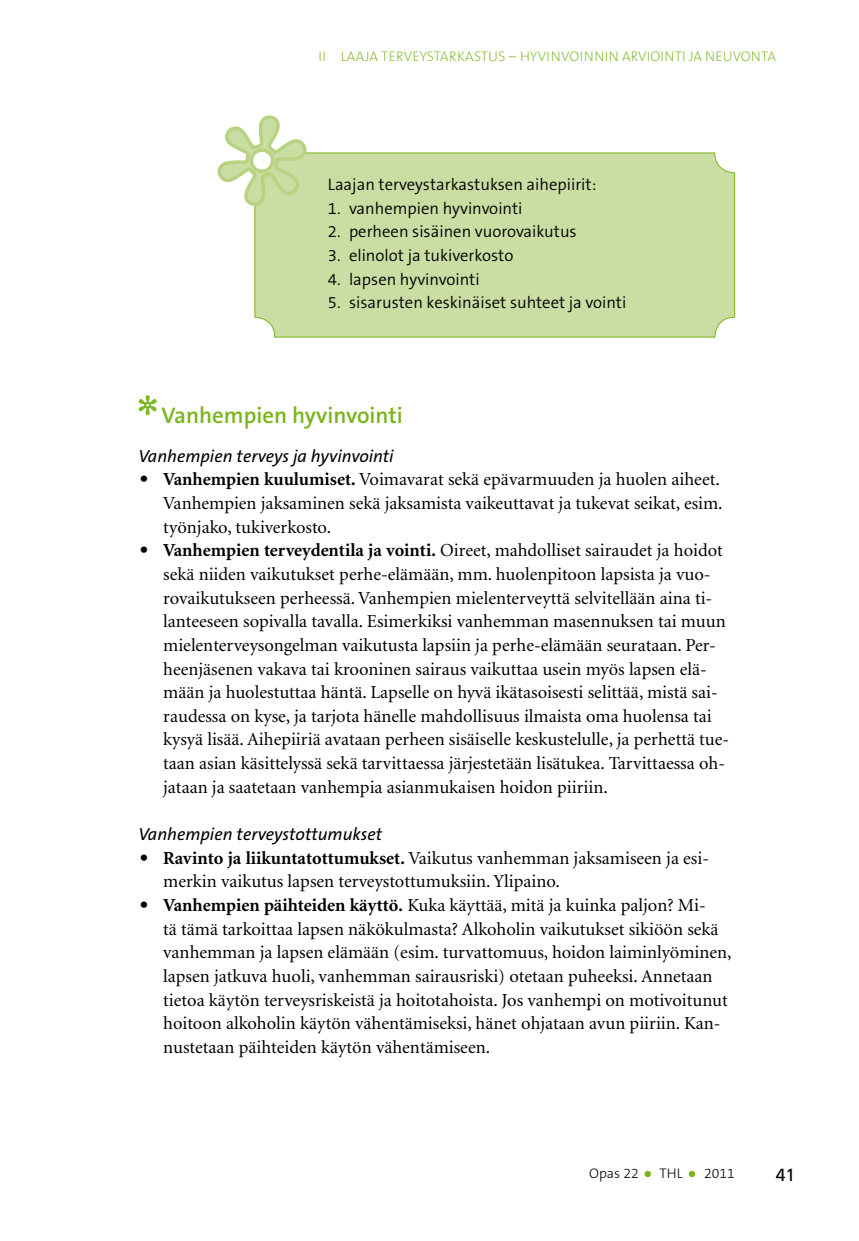
<style>
.page{position:relative;width:859px;height:1241px;background:#fff}
.page>*{position:absolute;margin:0;border:0;box-sizing:border-box;transform-origin:0 0}
.t1{font:600 22.75px "The Sans B W6";color:#7ab51d}
.t2{font:18.38px/23.6px "Minion";color:#000}
.t3{font:italic 17.5px "The Sans B W5 Plain";color:#000}
.t4{font:17.5px "Frutiger";color:#000}
.t5{font:300 16.62px "The Sans B W4";color:#000}
.t6{font:200 14px "The Sans B W2";letter-spacing:.02em;color:#7ab51d}
.t7{font:300 14px "The Sans B W3";color:#000}
.s1{font-family:"Melior"}
.s2{font-weight:700}
.s3{color:#7ab51d}
</style>
<div class="page">
<svg style="left:644px;top:1170px;width:6px;height:6px"></svg>
<svg style="left:688px;top:1170px;width:6px;height:6px"></svg>
<div style="left:255px;top:153px;width:479px;height:184px;background:#cadea4;border-radius:20px"></div>
<div style="left:254px;top:152px;width:480px;height:185px;border:1px solid #7ab51d;border-radius:20px"></div>
<svg style="left:217px;top:115px;width:92px;height:94px"></svg>
<svg style="left:138px;top:395px;width:19px;height:21px"></svg>
<p class="t6" style="left:318px;top:47px;width:299px">II LAAJA TERVEYSTARKASTUS – HYVINVOIN N INARV</p>
<p class="t6" style="left:646px;top:47px;width:47px">IOINTI JANEUV</p>
<p class="t6" style="left:740px;top:47px;width:19px">ONTA</p>
<p class="t5" style="left:328px;top:174px;width:270px">Laajan terveystarkastuksen aihepiirit:</p>
<p class="t5" style="left:328px;top:197px;width:196px">1. vanhempien hyvinvointi</p>
<p class="t5" style="left:328px;top:221px;width:250px">2. perheen sisäinen vuorovaikutus</p>
<p class="t5" style="left:328px;top:244px;width:187px">3. elinolot ja tukiverkosto</p>
<p class="t5" style="left:328px;top:268px;width:153px">4. lapsen hyvinvointi</p>
<p class="t5" style="left:328px;top:292px;width:300px">5. sisarusten keskinäiset suhteet ja vointi</p>
<p class="t1" style="left:161px;top:401px;width:243px">Vanhempien hyvinvointi</p>
<p class="t3" style="left:138px;top:445px;width:257px">Vanhempien terveys ja hyvinvointi</p>
<p class="t2" style="left:163px;top:468px;width:561px;text-indent:-25px"><span class="s1">•</span> <span class="s2">Vanhempien kuulumiset.</span> Voimavarat sekä epävarmuuden ja huolen aiheet.<br>Vanhempien jaksaminen sekä jaksamista vaikeuttavat ja tukevat seikat, esim. työnjako, tukiverkosto.</p>
<p class="t2" style="left:163px;top:539px;width:567px;text-indent:-25px"><span class="s1">•</span> <span class="s2">Vanhempien terveydentila ja vointi.</span> Oireet, mahdolliset sairaudet ja hoidot sekä niiden vaikutukset perhe-elämään, mm. huolenpitoon lapsista ja vuo&shy;rovaikutukseen perheessä. Vanhempien mielenterveyttä selvitellään aina ti&shy;lanteeseen sopivalla tavalla. Esimerkiksi vanhemman masennuksen tai muun mielenterveysongelman vaikutusta lapsiin ja perhe-elämään seurataan. Per&shy;heenjäsenen vakava tai krooninen sairaus vaikuttaa usein myös lapsen elä&shy;mään ja huolestuttaa häntä. Lapselle on hyvä ikätasoisesti selittää, mistä sai&shy;raudessa on kyse, ja tarjota hänelle mahdollisuus ilmaista oma huolensa tai kysyä lisää. Aihepiiriä avataan perheen sisäiselle keskustelulle, ja perhettä tue&shy;taan asian käsittelyssä sekä tarvittaessa järjestetään lisätukea. Tarvittaessa oh&shy;jataan ja saatetaan vanhempia asianmukaisen hoidon piiriin.</p>
<p class="t3" style="left:138px;top:823px;width:245px">Vanhempien terveystottumukset</p>
<p class="t2" style="left:163px;top:846px;width:547px;text-indent:-25px"><span class="s1">•</span> <span class="s2">Ravinto ja liikuntatottumukset.</span> Vaikutus vanhemman jaksamiseen ja esi&shy;merkin vaikutus lapsen terveystottumuksiin. Ylipaino.</p>
<p class="t2" style="left:163px;top:893px;width:569px;text-indent:-25px"><span class="s1">•</span> <span class="s2">Vanhempien päihteiden käyttö.</span> Kuka käyttää, mitä ja kuinka paljon? Mi-<br>tä tämä tarkoittaa lapsen näkökulmasta? Alkoholin vaikutukset sikiöön sekä vanhemman ja lapsen elämään (esim. turvattomuus, hoidon laiminlyöminen, lapsen jatkuva huoli, vanhemman sairausriski) otetaan puheeksi. Annetaan tietoa käytön terveysriskeistä ja hoitotahoista. Jos vanhempi on motivoitunut hoitoon alkoholin käytön vähentämiseksi, hänet ohjataan avun piiriin. Kan&shy;nustetaan päihteiden käytön vähentämiseen.</p>
<p class="t7" style="left:589px;top:1164px;width:147px">Opas 22 <span class="s3">•</span> THL <span class="s3">•</span> 2011</p>
<p class="t4" style="left:775px;top:1164px;width:21px">41</p>
</div>
